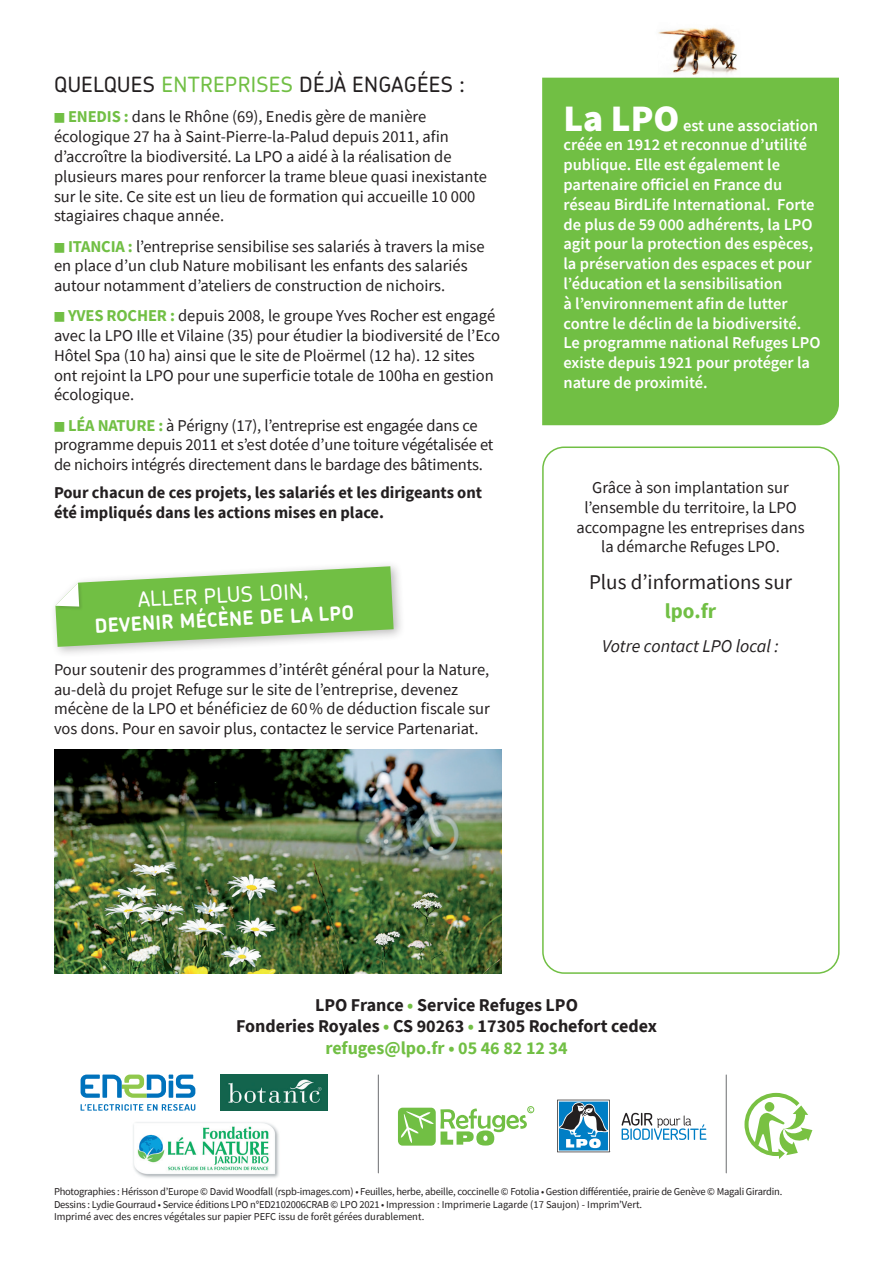
<style>
.page{position:relative;width:893px;height:1263px;background:#fff}
.page>*{position:absolute;margin:0;border:0;box-sizing:border-box;transform-origin:0 0}
.t1{font:900 37.5px "Source Sans Pro";color:#fff}
.t2{font:500 21px "Chevin Pro";letter-spacing:.015em;color:#231f20}
.t3{font:21px "Source Sans Pro";color:#231f20}
.t4{font:500 21px "Chevin Pro";color:#fff}
.t5{font:700 21px "Source Sans Pro";color:#71bf44}
.t6{font:700 19.5px "Chevin Pro";color:#fff}
.t7{font:700 18px/21.6px "Source Sans Pro";color:#231f20;text-align:center}
.t8{font:italic 18px "Source Sans Pro";color:#231f20}
.t9{font:16.5px/19.8px "Source Sans Pro";color:#231f20}
.t10{font:600 16.5px/19.8px "Source Sans Pro";color:#fff}
.t11{font:700 16.5px/19.8px "Source Sans Pro";color:#231f20}
.t12{font:10.5px/12.6px "Source Sans Pro";letter-spacing:-.02em;color:#231f20}
.s1{color:#71bf44}
.s2{font-size:12px;color:#71bf44}
.s3{font-weight:700;color:#71bf44}
</style>
<div class="page">
<img style="left:651px;top:27px;width:106px;height:51px">
<div style="left:542px;top:78px;width:297px;height:347px;background:#71bf44"></div>
<div style="left:542px;top:446px;width:298px;height:528px;border:2px solid #71bf44;border-radius:21px"></div>
<div style="left:50px;top:560px;width:355px;height:98px;background:#231f20;opacity:.3"></div>
<svg style="left:55px;top:566px;width:339px;height:81px"></svg>
<img style="left:54px;top:749px;width:448px;height:225px">
<svg style="left:621px;top:1113px;width:85px;height:27px"></svg>
<svg style="left:557px;top:1100px;width:53px;height:52px"></svg>
<div style="left:527px;top:1106px;width:7px;height:7px;border:1px solid #71bf44;border-radius:50%"></div>
<svg style="left:398px;top:1108px;width:134px;height:37px"></svg>
<hr style="left:378px;top:1075px;width:1px;height:98px;background:#6c6d70">
<hr style="left:726px;top:1075px;width:1px;height:98px;background:#6c6d70">
<svg style="left:744px;top:1093px;width:68px;height:66px"></svg>
<img style="left:220px;top:1074px;width:108px;height:37px">
<svg style="left:81px;top:1074px;width:114px;height:24px"></svg>
<svg style="left:81px;top:1104px;width:114px;height:7px"></svg>
<img style="left:133px;top:1122px;width:146px;height:56px">
<p class="t2" style="left:54px;top:71px;width:412px">QUELQUES <span class="s1">ENTREPRISES</span> DÉJÀ ENGAGÉES :</p>
<p class="t9" style="left:54px;top:107px;width:434px"><span class="s2">■</span> <span class="s3">ENEDIS :</span> dans le Rhône (69), Enedis gère de manière écologique 27 ha à Saint-Pierre-la-Palud depuis 2011, afin d’accroître la biodiversité. La LPO a aidé à la réalisation de plusieurs mares pour renforcer la trame bleue quasi inexistante sur le site. Ce site est un lieu de formation qui accueille 10 000 stagiaires chaque année.</p>
<p class="t9" style="left:54px;top:236px;width:432px"><span class="s2">■</span> <span class="s3">ITANCIA :</span> l’entreprise sensibilise ses salariés à travers la mise en place d’un club Nature mobilisant les enfants des salariés autour notamment d’ateliers de construction de nichoirs.</p>
<p class="t9" style="left:54px;top:306px;width:448px"><span class="s2">■</span> <span class="s3">YVES ROCHER :</span> depuis 2008, le groupe Yves Rocher est engagé avec la LPO Ille et Vilaine (35) pour étudier la biodiversité de l’Eco Hôtel Spa (10 ha) ainsi que le site de Ploërmel (12 ha). 12 sites ont rejoint la LPO pour une superficie totale de 100ha en gestion écologique.</p>
<p class="t9" style="left:54px;top:415px;width:441px"><span class="s2">■</span> <span class="s3">LÉA NATURE :</span> à Périgny (17), l’entreprise est engagée dans ce programme depuis 2011 et s’est dotée d’une toiture végétalisée et de nichoirs intégrés directement dans le bardage des bâtiments.</p>
<p class="t11" style="left:54px;top:483px;width:430px">Pour chacun de ces projets, les salariés et les dirigeants ont été impliqués dans les actions mises en place.</p>
<p class="t4" style="left:137px;top:585px;width:172px;rotate:-3deg">ALLER PLUS LOIN,</p>
<p class="t6" style="left:94px;top:613px;width:261px;rotate:-3deg">DEVENIR MÉCÈNE DE LA LPO</p>
<p class="t9" style="left:54px;top:659px;width:437px">Pour soutenir des programmes d’intérêt général pour la Nature, au-delà du projet Refuge sur le site de l’entreprise, devenez mécène de la LPO et bénéficiez de 60% de déduction fiscale sur vos dons. Pour en savoir plus, contactez le service Partenariat.</p>
<h1 class="t1" style="left:563px;top:92px;width:118px">La LPO</h1>
<p class="t10" style="left:563px;top:115px;width:259px;text-indent:120px">est une association créée en 1912 et reconnue d’utilité publique. Elle est également le partenaire officiel en France du réseau BirdLife International. Forte de plus de 59 000 adhérents, la LPO agit pour la protection des espèces, la préservation des espaces et pour l’éducation et la sensibilisation<br>à l’environnement afin de lutter contre le déclin de la biodiversité.<br>Le programme national Refuges LPO existe depuis 1921 pour protéger la nature de proximité.</p>
<p class="t9" style="left:576px;top:477px;width:230px;text-align:center">Grâce à son implantation sur l’ensemble du territoire, la LPO accompagne les entreprises dans la démarche Refuges LPO.</p>
<p class="t3" style="left:589px;top:569px;width:205px">Plus d’informations sur</p>
<p class="t5" style="left:665px;top:597px;width:53px">lpo.fr</p>
<p class="t8" style="left:602px;top:635px;width:178px">Votre contact LPO local :</p>
<p class="t7" style="left:236px;top:994px;width:422px">LPO France <span class="s1">•</span> Service Refuges LPO<br>Fonderies Royales <span class="s1">•</span> CS 90263 <span class="s1">•</span> 17305 Rochefort cedex <span class="s1">refuges@lpo.fr • 05 46 82 12 34</span></p>
<p class="t12" style="left:54px;top:1185px;width:730px">Photographies : Hérisson d’Europe © David Woodfall (rspb-images.com) • Feuilles, herbe, abeille, coccinelle © Fotolia • Gestion différentiée, prairie de Genève © Magali Girardin.<br>Dessins : Lydie Gourraud • Service éditions LPO n°ED2102006CRAB © LPO 2021 • Impression : Imprimerie Lagarde (17 Saujon) - Imprim’Vert.<br>Imprimé avec des encres végétales sur papier PEFC issu de forêt gérées durablement.</p>
</div>
